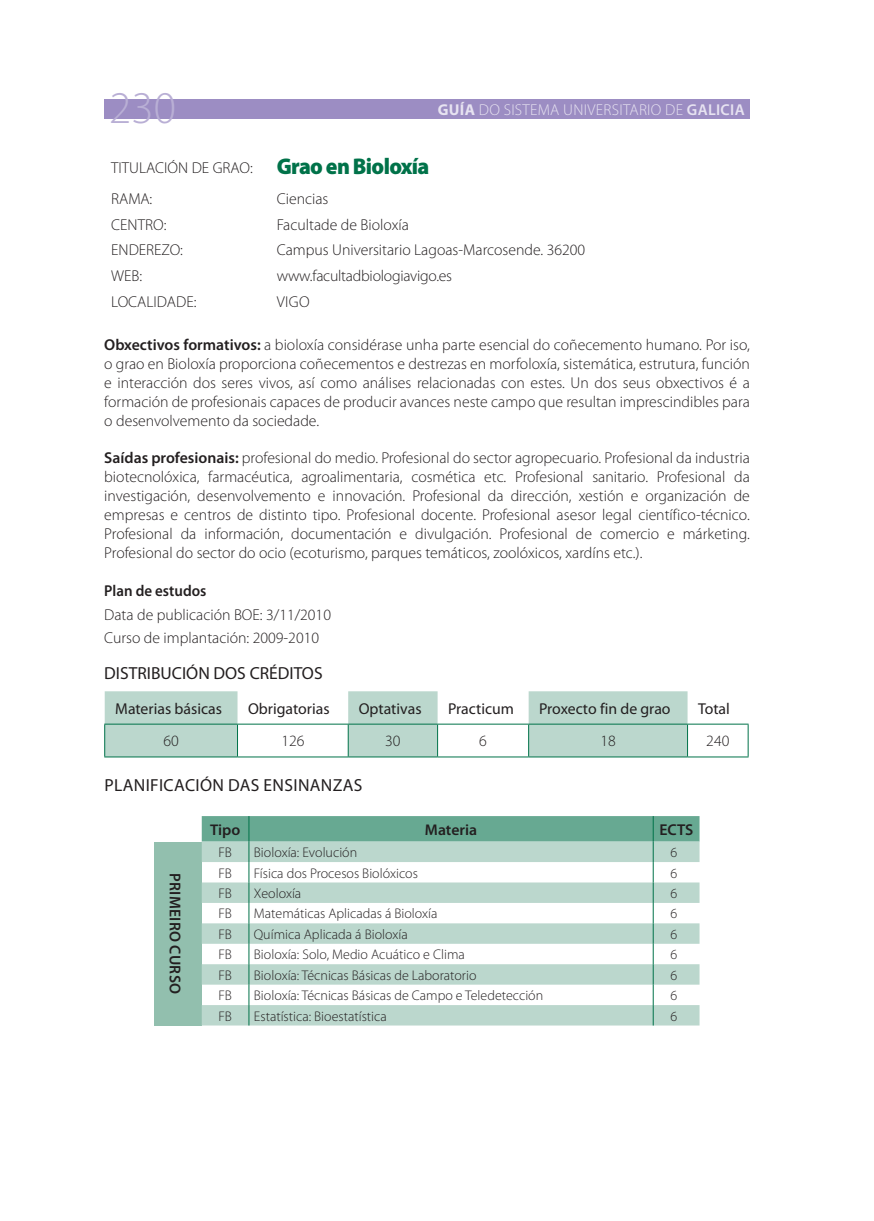
<style>
.page{position:relative;width:874px;height:1221px;background:#fff}
.page>*{position:absolute;margin:0;border:0;box-sizing:border-box;transform-origin:0 0}
.t1{font:300 45.5px "Myriad Pro";color:#b9afd5}
.t2{font:17.5px "Myriad Pro";color:#231f20}
.t3{font:300 15.75px/18.9px "Myriad Pro";color:#231f20}
.t4{font:15.75px "Myriad Pro";color:#231f20}
.t5{font:300 15.75px "Myriad Pro";letter-spacing:.14em;color:#e7e3f1}
.t6{font:600 15.75px "Myriad Pro";color:#231f20}
.t7{font:600 15.58px "Myriad Pro";color:#231f20}
.t8{font:300 14px "Myriad Pro";color:#231f20}
.s1{font-weight:700}
.s2{font-weight:600}
.s3{font-weight:900;font-size:22.75px;color:#007249}
</style>
<div class="page">
<div style="left:104px;top:99px;width:645px;height:20px;background:#9c8dc3"></div>
<svg style="left:105px;top:691px;width:582px;height:65px"></svg>
<hr style="left:104px;top:723px;width:133px;height:1px;background:#007249">
<hr style="left:104px;top:724px;width:1px;height:32px;background:#007249">
<hr style="left:237px;top:723px;width:111px;height:1px;background:#007249">
<hr style="left:237px;top:724px;width:1px;height:32px;background:#007249">
<hr style="left:348px;top:723px;width:89px;height:1px;background:#007249">
<hr style="left:347px;top:724px;width:1px;height:32px;background:#007249">
<hr style="left:437px;top:723px;width:91px;height:1px;background:#007249">
<hr style="left:437px;top:724px;width:1px;height:32px;background:#007249">
<hr style="left:528px;top:723px;width:159px;height:1px;background:#007249">
<hr style="left:528px;top:724px;width:1px;height:32px;background:#007249">
<hr style="left:687px;top:723px;width:61px;height:1px;background:#007249">
<hr style="left:686px;top:724px;width:1px;height:32px;background:#007249">
<hr style="left:747px;top:724px;width:1px;height:32px;background:#007249">
<hr style="left:104px;top:756px;width:133px;height:1px;background:#007249">
<hr style="left:237px;top:756px;width:111px;height:1px;background:#007249">
<hr style="left:348px;top:756px;width:89px;height:1px;background:#007249">
<hr style="left:437px;top:756px;width:91px;height:1px;background:#007249">
<hr style="left:528px;top:756px;width:159px;height:1px;background:#007249">
<hr style="left:687px;top:756px;width:61px;height:1px;background:#007249">
<div style="left:154px;top:841px;width:48px;height:184px;background:#92bfae"></div>
<svg style="left:202px;top:816px;width:497px;height:209px"></svg>
<p class="t1" style="left:109px;top:81px;width:68px">230</p>
<p class="t5" style="left:437px;top:100px;width:292px"><span class="s1">Guía</span> do sistema u niversitario de <span class="s2">GALIcia</span></p>
<p class="t3" style="left:111px;top:152px;width:319px;line-height:31px">TITULACIÓN DE GRAO: <span class="s3">Grao en Bioloxía<br></span>RAMA:</p>
<p class="t3" style="left:276px;top:189px;width:53px">Ciencias</p>
<p class="t3" style="left:111px;top:215px;width:10px">CENT</p>
<p class="t3" style="left:145px;top:215px;width:23px">RO:</p>
<p class="t3" style="left:276px;top:215px;width:134px">Facultade de Bioloxía</p>
<p class="t3" style="left:111px;top:240px;width:10px">ENDE</p>
<p class="t3" style="left:146px;top:240px;width:38px">REZO:</p>
<p class="t3" style="left:276px;top:240px;width:310px">Campus Universitario Lagoas-Marcosende. 36200</p>
<p class="t3" style="left:111px;top:266px;width:32px">WEB:</p>
<p class="t3" style="left:276px;top:266px;width:177px">www.facultadbiologiavigo.es</p>
<p class="t3" style="left:111px;top:292px;width:87px">LOCALIDADE:</p>
<p class="t3" style="left:277px;top:292px;width:34px">vig o</p>
<p class="t3" style="left:104px;top:335px;width:646px;text-align:justify"><span class="s2">Obxectivos formativos:</span> a bioloxía considérase unha parte esencial do coñecemento humano. Por iso, o grao en Bioloxía proporciona coñecementos e destrezas en morfoloxía, sistemática, estrutura, función e interacción dos seres vivos, así como análises relacionadas con estes. Un dos seus obxectivos é a formación de profesionais capaces de producir avances neste campo que resultan imprescindibles para o desenvolvemento da sociedade.</p>
<p class="t3" style="left:104px;top:448px;width:646px;text-align:justify"><span class="s2">Saídas profesionais:</span> profesional do medio. Profesional do sector agropecuario. Profesional da industria biotecnolóxica, farmacéutica, agroalimentaria, cosmética etc. Profesional sanitario. Profesional da investigación, desenvolvemento e innovación. Profesional da dirección, xestión e organización de empresas e centros de distinto tipo. Profesional docente. Profesional asesor legal científico-técnico.<br>Profesional da información, documentación e divulgación. Profesional de comercio e márketing.<br>Profesional do sector do ocio (ecoturismo, parques temáticos, zoolóxicos, xardíns etc.).</p>
<p class="t3" style="left:104px;top:578px;width:228px;line-height:23.8px"><span class="s2">Plan de estudos<br></span>Data de publicación BOE: 3/11/2010<br>Curso de implantación: 2009-2010</p>
<p class="t2" style="left:104px;top:662px;width:220px">DISTRIBUCIÓN DOS CRÉDITOS</p>
<p class="t4" style="left:115px;top:698px;width:108px">Materias básicas</p>
<p class="t4" style="left:248px;top:698px;width:83px">Obrigatorias</p>
<p class="t4" style="left:358px;top:698px;width:64px">Optativas</p>
<p class="t4" style="left:448px;top:698px;width:67px">Practicum</p>
<p class="t4" style="left:539px;top:698px;width:133px">Proxecto fin de grao</p>
<p class="t4" style="left:697px;top:698px;width:33px">Total</p>
<p class="t3" style="left:163px;top:731px;width:17px">60</p>
<p class="t3" style="left:281px;top:731px;width:25px">126</p>
<p class="t3" style="left:385px;top:731px;width:17px">30</p>
<p class="t3" style="left:479px;top:731px;width:9px">6</p>
<p class="t3" style="left:600px;top:731px;width:17px">18</p>
<p class="t3" style="left:706px;top:731px;width:25px">240</p>
<p class="t2" style="left:104px;top:774px;width:65px">plani ficación</p>
<p class="t2" style="left:228px;top:774px;width:11px">das</p>
<p class="t2" style="left:263px;top:774px;width:11px">ensinanzas</p>
<p class="t7" style="left:210px;top:819px;width:32px">Tipo</p>
<p class="t7" style="left:425px;top:819px;width:54px">Materia</p>
<p class="t6" style="left:659px;top:819px;width:36px">ECTS</p>
<p class="t6" style="left:185px;top:873px;width:121px;rotate:90deg">primeiro curso</p>
<p class="t8" style="left:218px;top:844px;width:15px">FB</p>
<p class="t8" style="left:254px;top:844px;width:105px">Bioloxía: Evolución</p>
<p class="t8" style="left:670px;top:844px;width:8px">6</p>
<p class="t8" style="left:218px;top:864px;width:15px">FB</p>
<p class="t8" style="left:254px;top:864px;width:165px">Física dos Procesos Biolóxicos</p>
<p class="t8" style="left:670px;top:864px;width:8px">6</p>
<p class="t8" style="left:218px;top:884px;width:15px">FB</p>
<p class="t8" style="left:254px;top:884px;width:49px">Xeoloxía</p>
<p class="t8" style="left:670px;top:884px;width:8px">6</p>
<p class="t8" style="left:218px;top:905px;width:15px">FB</p>
<p class="t8" style="left:254px;top:905px;width:185px">Matemáticas Aplicadas á Bioloxía</p>
<p class="t8" style="left:670px;top:905px;width:8px">6</p>
<p class="t8" style="left:218px;top:925px;width:15px">FB</p>
<p class="t8" style="left:254px;top:925px;width:155px">Química Aplicada á Bioloxía</p>
<p class="t8" style="left:670px;top:925px;width:8px">6</p>
<p class="t8" style="left:218px;top:946px;width:15px">FB</p>
<p class="t8" style="left:254px;top:946px;width:212px">Bioloxía: Solo, Medio Acuático e Clima</p>
<p class="t8" style="left:670px;top:946px;width:8px">6</p>
<p class="t8" style="left:218px;top:966px;width:15px">FB</p>
<p class="t8" style="left:254px;top:966px;width:224px">Bioloxía: Técnicas Básicas de Laboratorio</p>
<p class="t8" style="left:670px;top:966px;width:8px">6</p>
<p class="t8" style="left:218px;top:987px;width:15px">FB</p>
<p class="t8" style="left:254px;top:987px;width:291px">Bioloxía: Técnicas Básicas de Campo e Teledetección</p>
<p class="t8" style="left:670px;top:987px;width:8px">6</p>
<p class="t8" style="left:218px;top:1007px;width:15px">FB</p>
<p class="t8" style="left:254px;top:1007px;width:134px">Estatística: Bioestatística</p>
<p class="t8" style="left:670px;top:1007px;width:8px">6</p>
</div>
